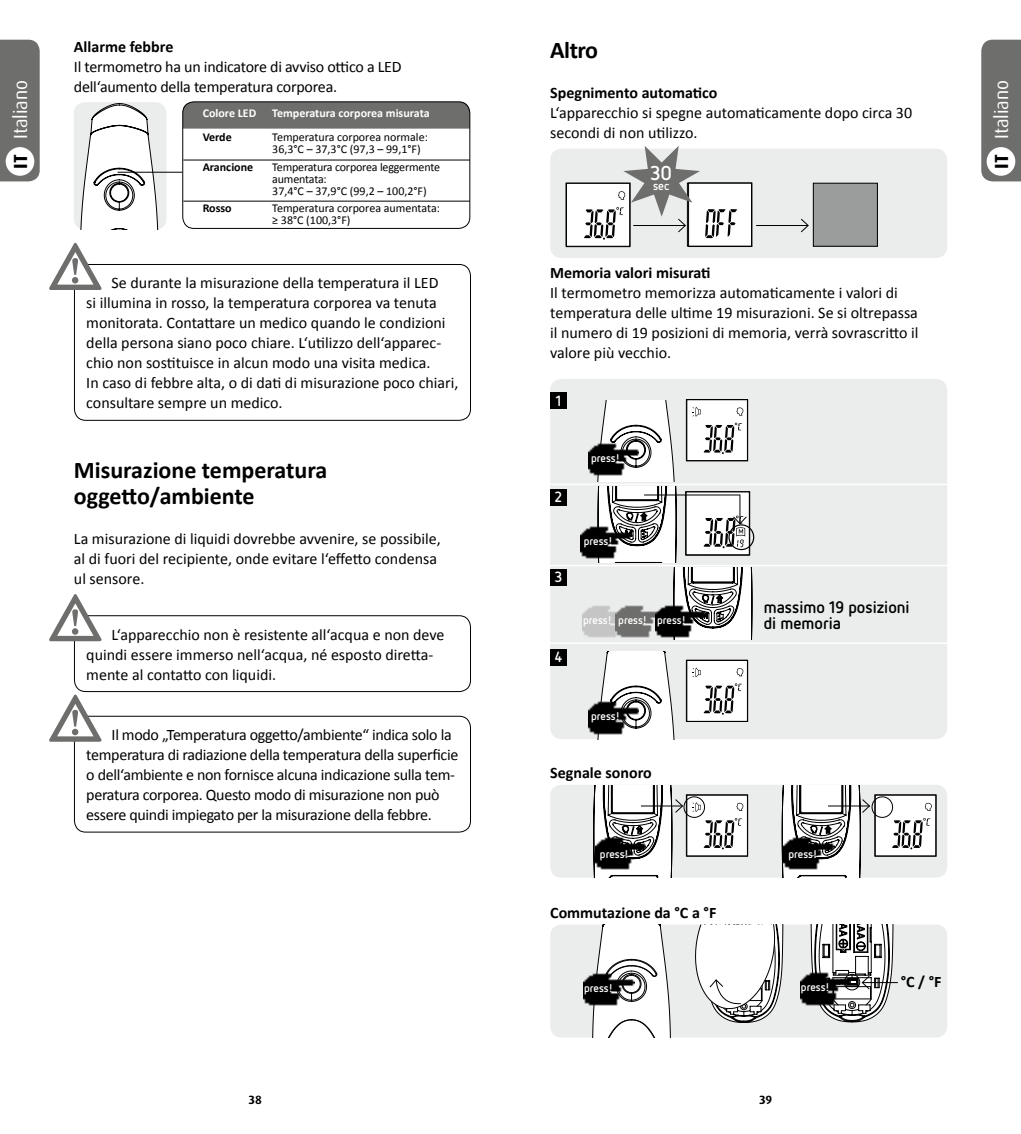
<style>
.page{position:relative;width:1021px;height:1134px;background:#fff}
.page>*{position:absolute;margin:0;border:0;box-sizing:border-box;transform-origin:0 0}
.t1{font:700 24px/26px "Calibri";color:#000}
.t2{font:700 20px "Netto OT";color:#fff}
.t3{font:19px "Dax";color:#fff}
.t4{font:700 16.6px/16.6px "Netto OT";color:#000}
.t5{font:16px/20px "Calibri";color:#000}
.t6{font:16px/20px "Calibri";letter-spacing:-.02em;color:#000}
.t7{font:700 16px "Calibri";color:#000}
.t8{font:700 14.8px "Netto OT";color:#fff}
.t9{font:12px/12px "Calibri";letter-spacing:-.01em;color:#000}
.t10{font:700 12px "Calibri";color:#fff}
.t11{font:700 12px "Calibri";color:#000}
.t12{font:700 12px "Dax";color:#000}
.t13{font:700 12px "Netto OT";color:#fff}
.t14{font:700 11.2px "Netto OT";color:#fff}
.s1{font-weight:700;color:#000}
</style>
<div class="page">
<div style="left:74px;top:102px;width:92px;height:128px;background:#ebeded;border-radius:11px"></div>
<svg style="left:80px;top:103px;width:79px;height:127px"></svg>
<div style="left:183px;top:102px;width:287px;height:27px;background:#6e6e6d"></div>
<div style="left:182px;top:101px;width:288px;height:128px;border:1px solid #000;border-radius:11px"></div>
<hr style="left:183px;top:201px;width:287px;height:1px;background:#000">
<hr style="left:183px;top:160px;width:287px;height:1px;background:#000">
<hr style="left:118px;top:172px;width:64px;height:1px;background:#000">
<div style="left:550px;top:785px;width:397px;height:93px;background:#ebeded;border-radius:11px"></div>
<div style="left:550px;top:924px;width:397px;height:113px;background:#ebeded;border-radius:11px"></div>
<div style="left:550px;top:379px;width:397px;height:360px;background:#ebeded;border-radius:11px"></div>
<hr style="left:550px;top:484px;width:397px;height:1px;background:#fff">
<hr style="left:550px;top:565px;width:397px;height:1px;background:#fff">
<hr style="left:550px;top:642px;width:397px;height:2px;background:#fff">
<div style="left:550px;top:393px;width:17px;height:16px;background:#000"></div>
<div style="left:550px;top:489px;width:17px;height:17px;background:#000"></div>
<div style="left:550px;top:569px;width:17px;height:16px;background:#000"></div>
<div style="left:550px;top:649px;width:17px;height:17px;background:#000"></div>
<svg style="left:597px;top:652px;width:78px;height:87px;background:#e5e6e6"></svg>
<svg style="left:592px;top:924px;width:79px;height:113px;background:#e8e8e8"></svg>
<img style="left:588px;top:445px;width:8px;height:31px">
<img style="left:584px;top:972px;width:50px;height:35px">
<img style="left:588px;top:700px;width:50px;height:35px">
<svg style="left:596px;top:400px;width:80px;height:162px;background:#c4c4c4"></svg>
<svg style="left:673px;top:568px;width:79px;height:72px;background:#bfbfbf"></svg>
<img style="left:581px;top:525px;width:50px;height:35px">
<div style="left:685px;top:492px;width:64px;height:63px;background:#fff"></div>
<div style="left:685px;top:491px;width:65px;height:64px;border:1px solid #000"></div>
<hr style="left:644px;top:494px;width:96px;height:1px;background:#000">
<svg style="left:703px;top:495px;width:44px;height:53px"></svg>
<img style="left:582px;top:605px;width:33px;height:33px">
<img style="left:615px;top:605px;width:40px;height:33px">
<img style="left:655px;top:604px;width:51px;height:35px">
<hr style="left:862px;top:982px;width:35px;height:1px;background:#000">
<div style="left:550px;top:149px;width:397px;height:109px;background:#ebeded;border-radius:11px"></div>
<hr style="left:756px;top:225px;width:52px;height:1px;background:#000">
<svg style="left:801px;top:218px;width:8px;height:15px"></svg>
<div style="left:566px;top:183px;width:64px;height:63px;background:#fff"></div>
<div style="left:687px;top:183px;width:64px;height:63px;background:#fff"></div>
<div style="left:813px;top:183px;width:64px;height:63px;background:#9b9c9c"></div>
<div style="left:812px;top:183px;width:65px;height:64px;border:1px solid #000"></div>
<div style="left:566px;top:183px;width:64px;height:64px;border:1px solid #000"></div>
<div style="left:688px;top:183px;width:64px;height:64px;border:1px solid #000"></div>
<svg style="left:584px;top:146px;width:153px;height:94px"></svg>
<svg style="left:810px;top:925px;width:83px;height:97px;background:#b2b3b3"></svg>
<div style="left:686px;top:399px;width:61px;height:62px;background:#fff"></div>
<div style="left:686px;top:399px;width:62px;height:62px;border:1px solid #000"></div>
<div style="left:686px;top:660px;width:61px;height:61px;background:#fff"></div>
<div style="left:686px;top:660px;width:62px;height:62px;border:1px solid #000"></div>
<div style="left:686px;top:795px;width:61px;height:61px;background:#fff"></div>
<div style="left:686px;top:794px;width:62px;height:62px;border:1px solid #000"></div>
<div style="left:874px;top:795px;width:61px;height:61px;background:#fff"></div>
<div style="left:874px;top:794px;width:62px;height:62px;border:1px solid #000"></div>
<svg style="left:692px;top:407px;width:8px;height:10px"></svg>
<svg style="left:736px;top:407px;width:7px;height:9px"></svg>
<svg style="left:703px;top:423px;width:39px;height:31px"></svg>
<div style="left:686px;top:400px;width:61px;height:61px;border:1px solid #000"></div>
<svg style="left:692px;top:667px;width:8px;height:10px"></svg>
<svg style="left:736px;top:668px;width:7px;height:8px"></svg>
<svg style="left:703px;top:683px;width:39px;height:32px"></svg>
<div style="left:686px;top:660px;width:61px;height:61px;border:1px solid #000"></div>
<svg style="left:692px;top:802px;width:8px;height:10px"></svg>
<svg style="left:736px;top:803px;width:7px;height:8px"></svg>
<svg style="left:703px;top:818px;width:39px;height:31px"></svg>
<svg style="left:924px;top:803px;width:7px;height:8px"></svg>
<svg style="left:892px;top:818px;width:38px;height:31px"></svg>
<div style="left:875px;top:795px;width:61px;height:61px;border:1px solid #000"></div>
<svg style="left:593px;top:785px;width:90px;height:93px;background:#adaeae"></svg>
<svg style="left:781px;top:785px;width:89px;height:92px;background:#adadad"></svg>
<div style="left:683px;top:796px;width:22px;height:22px;border:1px solid #000;border-radius:50%"></div>
<div style="left:871px;top:796px;width:22px;height:22px;border:1px solid #000;border-radius:50%"></div>
<div style="left:728px;top:524px;width:26px;height:26px;border:1px solid #000;border-radius:50%"></div>
<div style="left:843px;top:974px;width:17px;height:16px;border:1px solid #000;border-radius:50%"></div>
<img style="left:800px;top:971px;width:50px;height:35px">
<div style="left:74px;top:264px;width:397px;height:157px;border:1px solid #000;border-radius:11px"></div>
<svg style="left:49px;top:242px;width:54px;height:48px"></svg>
<div style="left:74px;top:615px;width:397px;height:77px;border:1px solid #000;border-radius:11px"></div>
<svg style="left:49px;top:594px;width:54px;height:47px"></svg>
<div style="left:74px;top:716px;width:397px;height:116px;border:1px solid #000;border-radius:11px"></div>
<svg style="left:49px;top:694px;width:54px;height:48px"></svg>
<div style="left:0;top:40px;width:40px;height:141px;background:#6e6e6d"></div>
<div style="left:6px;top:147px;width:28px;height:29px;background:#fff;border-radius:50%"></div>
<div style="left:981px;top:40px;width:39px;height:141px;background:#6e6e6d"></div>
<div style="left:986px;top:147px;width:29px;height:29px;background:#fff;border-radius:50%"></div>
<svg style="left:695px;top:924px;width:88px;height:99px"></svg>
<p class="t7" style="left:74px;top:40px;width:101px">Allarme febbre</p>
<p class="t5" style="left:74px;top:56px;width:329px">Il termometro ha un indicatore di avviso ottico a LED dell‘aumento della temperatura corporea.</p>
<h1 class="t1" style="left:550px;top:38px;width:50px">Altro</h1>
<p class="t7" style="left:550px;top:82px;width:169px">Spegnimento automatico</p>
<p class="t5" style="left:550px;top:102px;width:363px">L‘apparecchio si spegne automaticamente dopo circa 30 secondi di non utilizzo.</p>
<p class="t3" style="left:12px;top:169px;width:90px;rotate:-90deg"><span class="s1">IT</span> Italiano</p>
<p class="t3" style="left:993px;top:169px;width:90px;rotate:-90deg"><span class="s1">IT</span> Italiano</p>
<p class="t10" style="left:203px;top:108px;width:55px">Colore LED</p>
<p class="t11" style="left:203px;top:132px;width:31px">Verde</p>
<p class="t11" style="left:203px;top:162px;width:52px">Arancione</p>
<p class="t11" style="left:203px;top:204px;width:31px">Rosso</p>
<p class="t10" style="left:272px;top:108px;width:159px">Temperatura corporea misurata</p>
<p class="t9" style="left:272px;top:131px;width:157px">Temperatura corporea normale:<br>36,3°C – 37,3°C (97,3 – 99,1°F)</p>
<p class="t9" style="left:272px;top:161px;width:169px">Temperatura corporea leggermente aumentata:<br>37,4°C – 37,9°C (99,2 – 100,2°F)</p>
<p class="t9" style="left:272px;top:203px;width:169px">Temperatura corporea aumentata: ≥ 38°C (100,3°F)</p>
<p class="t2" style="left:650px;top:165px;width:23px">30</p>
<p class="t13" style="left:653px;top:181px;width:18px">sec</p>
<p class="t5" style="left:86px;top:273px;width:373px;text-indent:25px">Se durante la misurazione della temperatura il LED<br>si illumina in rosso, la temperatura corporea va tenuta monitorata. Contattare un medico quando le condizioni della persona siano poco chiare. L‘utilizzo dell‘apparec&shy;chio non sostituisce in alcun modo una visita medica.<br>In caso di febbre alta, o di dati di misurazione poco chiari, consultare sempre un medico.</p>
<h1 class="t1" style="left:74px;top:458px;width:255px">Misurazione temperatura oggetto/ambiente</h1>
<p class="t5" style="left:74px;top:528px;width:368px">La misurazione di liquidi dovrebbe avvenire, se possibile, al di fuori del recipiente, onde evitare l‘effetto condensa ul sensore.</p>
<p class="t5" style="left:86px;top:624px;width:360px;text-indent:25px">L‘apparecchio non è resistente all‘acqua e non deve quindi essere immerso nell‘acqua, né esposto diretta&shy;mente al contatto con liquidi.</p>
<p class="t6" style="left:86px;top:725px;width:373px;text-indent:25px">Il modo „Temperatura oggetto/ambiente“ indica solo la temperatura di radiazione della temperatura della superficie o dell‘ambiente e non fornisce alcuna indicazione sulla tem&shy;peratura corporea. Questo modo di misurazione non può essere quindi impiegato per la misurazione della febbre.</p>
<p class="t7" style="left:550px;top:262px;width:162px">Memoria valori misurati</p>
<p class="t5" style="left:550px;top:282px;width:370px">Il termometro memorizza automaticamente i valori di temperatura delle ultime 19 misurazioni. Se si oltrepassa il numero di 19 posizioni di memoria, verrà sovrascritto il valore più vecchio.</p>
<p class="t8" style="left:555px;top:395px;width:7px">1</p>
<p class="t8" style="left:555px;top:491px;width:9px">2</p>
<p class="t8" style="left:555px;top:571px;width:9px">3</p>
<p class="t8" style="left:555px;top:651px;width:9px">4</p>
<p class="t14" style="left:591px;top:454px;width:30px">press!</p>
<p class="t14" style="left:583px;top:537px;width:30px">press!</p>
<p class="t14" style="left:583px;top:615px;width:104px">press! press! press!</p>
<p class="t14" style="left:591px;top:712px;width:30px">press!</p>
<p class="t7" style="left:550px;top:766px;width:103px">Segnale sonoro</p>
<p class="t4" style="left:763px;top:600px;width:147px">massimo 19 posizioni di memoria</p>
<p class="t14" style="left:600px;top:849px;width:30px">press!</p>
<p class="t14" style="left:788px;top:849px;width:30px">press!</p>
<p class="t7" style="left:550px;top:906px;width:168px">Commutazione da °C a °F</p>
<p class="t14" style="left:584px;top:984px;width:30px">press!</p>
<p class="t14" style="left:801px;top:983px;width:30px">press!</p>
<p class="t7" style="left:900px;top:975px;width:42px">°C / °F</p>
<p class="t12" style="left:248px;top:1094px;width:15px">38</p>
<p class="t12" style="left:759px;top:1094px;width:15px">39</p>
</div>
